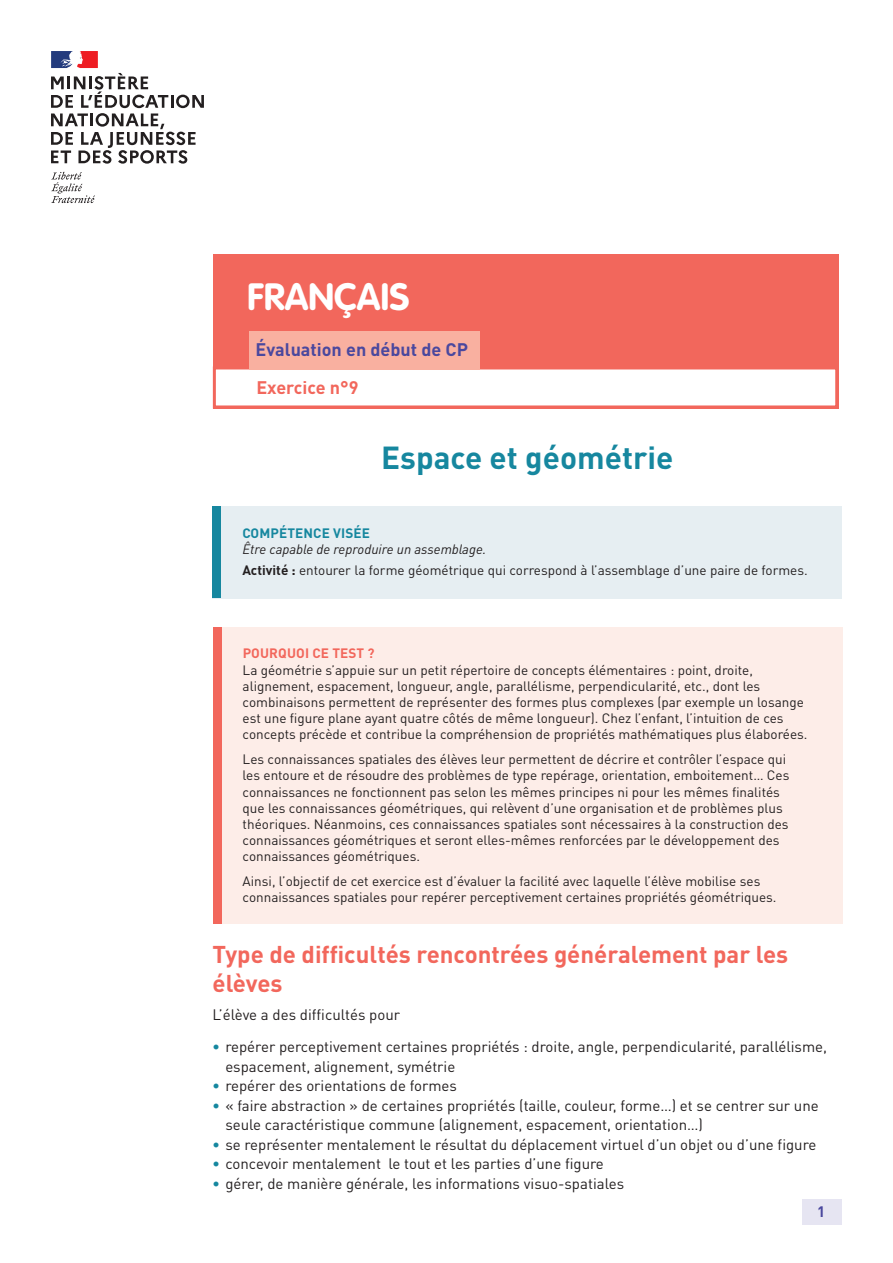
<style>
.page{position:relative;width:893px;height:1263px;background:#fff}
.page>*{position:absolute;margin:0;border:0;box-sizing:border-box;transform-origin:0 0}
._01_Nom_de_la_discip{font:700 37.5px "VAG Rounded Std";color:#fff}
._01_Titre_de_la_fich{font:700 31.5px "DIN Pro";color:#16879f}
._03_Titre_de_niveau{font:700 24px/28.8px "DIN Pro";color:#f2675c}
._02_Catégorie_ressou{font:700 18px "DIN Pro";color:#4a489e}
._03_Sous-catégorie-r{font:700 18px "DIN Pro";color:#f2675c}
._06_Texte_courant{font:15px/19.5px "DIN Pro";color:#231f20}
.t1{font:700 15px "DIN Pro";color:#4a489e}
._01_Texte_info_conte{font:13.5px/16.2px "DIN Pro";color:#231f20}
._15_texte_encadré{font:13.5px "DIN Pro";color:#231f20}
._15_texte_encadré-2{font:italic 13.5px "DIN Pro";color:#231f20}
._01_Titre_info_conte{font:700 13.5px "DIN Pro";letter-spacing:.01em;color:#16879f}
._01_Titre_info_conte-2{font:700 13.5px "DIN Pro";letter-spacing:.01em;color:#f2675c}
.s1{font-weight:700}
.s2{font-weight:700;color:#16879f}
</style>
<div class="page">
<div style="left:802px;top:1199px;width:39px;height:26px;background:#e6e5f2"></div>
<div style="left:213px;top:506px;width:629px;height:92px;background:#e6eef2"></div>
<div style="left:213px;top:506px;width:8px;height:92px;background:#16879f"></div>
<div style="left:213px;top:627px;width:629px;height:296px;background:#fdede8"></div>
<div style="left:213px;top:627px;width:8px;height:296px;background:#f2675c"></div>
<div style="left:213px;top:254px;width:625px;height:154px;background:#f2675c"></div>
<div style="left:213px;top:366px;width:625px;height:42px;background:#fff;border:3px solid #f2675c"></div>
<div style="left:249px;top:331px;width:230px;height:38px;background:#f9b0a0"></div>
<svg style="left:51px;top:172px;width:44px;height:31px"></svg>
<svg style="left:51px;top:51px;width:153px;height:113px"></svg>
<p class="_01_Nom_de_la_discip" style="left:247px;top:275px;width:164px">FRANÇAIS</p>
<p class="_02_Catégorie_ressou" style="left:256px;top:338px;width:214px">Évaluation en début de CP</p>
<p class="_03_Sous-catégorie-r" style="left:256px;top:375px;width:104px">Exercice n°9</p>
<p class="_01_Titre_de_la_fich" style="left:381px;top:437px;width:294px">Espace et géométrie</p>
<p class="_01_Titre_info_conte" style="left:242px;top:524px;width:129px">COMPÉTENCE VISÉE</p>
<p class="_15_texte_encadré-2" style="left:242px;top:541px;width:245px">Être capable de reproduire un assemblage.</p>
<p class="_15_texte_encadré" style="left:242px;top:561px;width:567px"><span class="s1">Activité :</span> entourer la forme géométrique qui correspond à l’assemblage d’une paire de formes.</p>
<p class="_01_Titre_info_conte-2" style="left:243px;top:645px;width:133px">POURQUOI CE TEST ?</p>
<p class="_01_Texte_info_conte" style="left:243px;top:661px;width:566px">La géométrie s’appuie sur un petit répertoire de concepts élémentaires : point, droite, alignement, espacement, longueur, angle, parallélisme, perpendicularité, etc., dont les combinaisons permettent de représenter des formes plus complexes (par exemple un losange est une figure plane ayant quatre côtés de même longueur). Chez l’enfant, l’intuition de ces concepts précède et contribue la compréhension de propriétés mathématiques plus élaborées.</p>
<p class="_01_Texte_info_conte" style="left:243px;top:751px;width:548px">Les connaissances spatiales des élèves leur permettent de décrire et contrôler l’espace qui les entoure et de résoudre des problèmes de type repérage, orientation, emboitement… Ces connaissances ne fonctionnent pas selon les mêmes principes ni pour les mêmes finalités que les connaissances géométriques, qui relèvent d’une organisation et de problèmes plus théoriques. Néanmoins, ces connaissances spatiales sont nécessaires à la construction des connaissances géométriques et seront elles-mêmes renforcées par le développement des connaissances géométriques.</p>
<p class="_01_Texte_info_conte" style="left:243px;top:873px;width:535px">Ainsi, l’objectif de cet exercice est d’évaluer la facilité avec laquelle l’élève mobilise ses connaissances spatiales pour repérer perceptivement certaines propriétés géométriques.</p>
<p class="_03_Titre_de_niveau" style="left:213px;top:939px;width:577px">Type de difficultés rencontrées généralement par les élèves</p>
<p class="_06_Texte_courant" style="left:213px;top:1004px;width:189px">L’élève a des difficultés pour</p>
<p class="_06_Texte_courant" style="left:225px;top:1037px;width:603px;text-indent:-13px"><span class="s2">•</span> repérer perceptivement certaines propriétés : droite, angle, perpendicularité, parallélisme, espacement, alignement, symétrie</p>
<p class="_06_Texte_courant" style="left:213px;top:1076px;width:246px"><span class="s2">•</span> repérer des orientations de formes</p>
<p class="_06_Texte_courant" style="left:225px;top:1095px;width:595px;text-indent:-13px"><span class="s2">•</span> « faire abstraction » de certaines propriétés (taille, couleur, forme…) et se centrer sur une seule caractéristique commune (alignement, espacement, orientation…)</p>
<p class="_06_Texte_courant" style="left:213px;top:1134px;width:605px"><span class="s2">•</span> se représenter mentalement le résultat du déplacement virtuel d’un objet ou d’une figure</p>
<p class="_06_Texte_courant" style="left:213px;top:1154px;width:393px"><span class="s2">•</span> concevoir mentalement le tout et les parties d’une figure</p>
<p class="_06_Texte_courant" style="left:213px;top:1173px;width:413px"><span class="s2">•</span> gérer, de manière générale, les informations visuo-spatiales</p>
<p class="t1" style="left:817px;top:1201px;width:10px">1</p>
</div>
